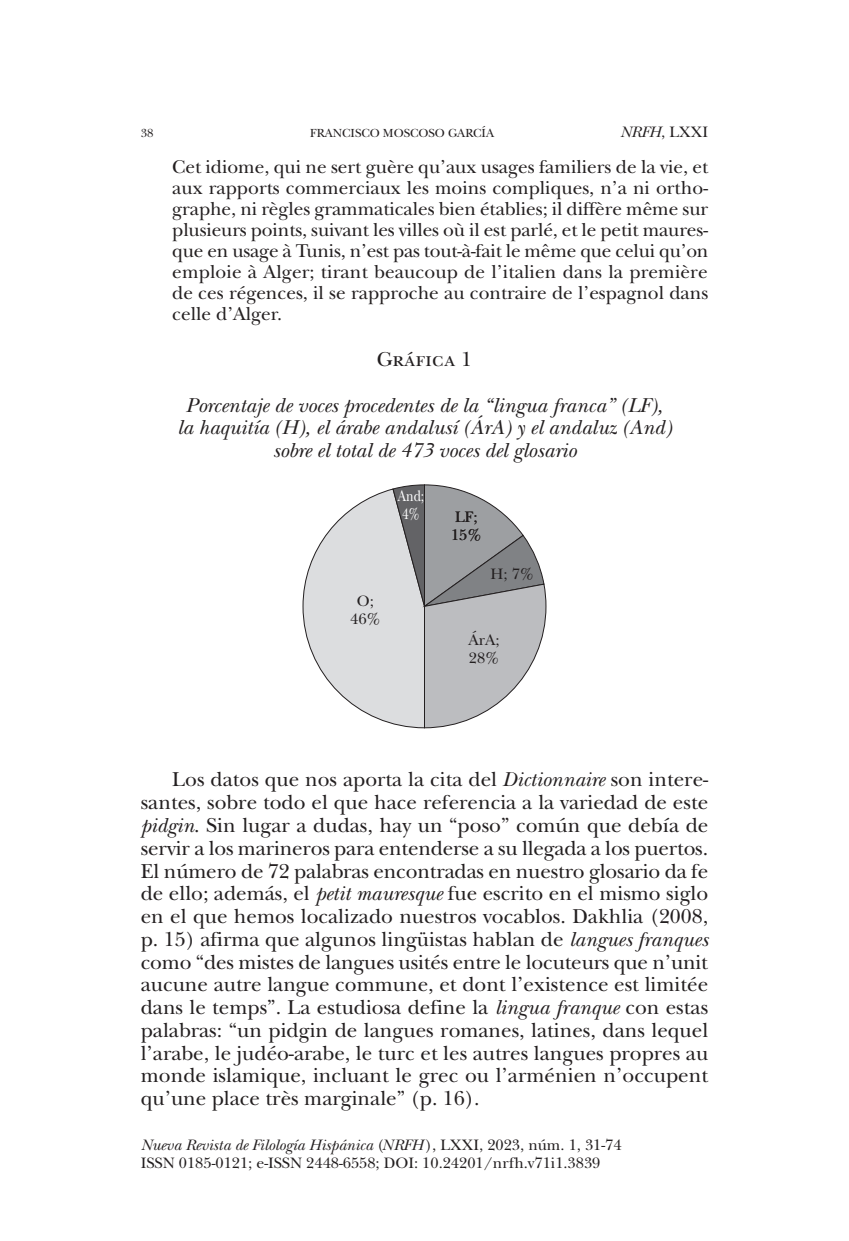
<style>
.page{position:relative;width:849px;height:1241px;background:#fff}
.page>*{position:absolute;margin:0;border:0;box-sizing:border-box;transform-origin:0 0}
.A_tg_cs{font:21px/22.8px "New Baskerville Std";color:#231f20;text-align:justify}
.A_tg_ss{font:italic 21px/22.8px "New Baskerville Std";color:#231f20;text-align:center}
.A_tg_ss-2{font:21px "New Baskerville Std";color:#231f20}
.A_tm{font:19.25px/21px "New Baskerville Std";color:#231f20;text-align:justify}
.t1{font:15.75px/17.5px "New Baskerville Std";color:#231f20}
.t2{font:15.75px/17.5px "New Baskerville Std";color:#fff;scale:.8 1}
.t3{font:12.25px "New Baskerville Std";color:#231f20}
.s1{font-style:italic}
</style>
<div class="page">
<svg style="left:303px;top:484px;width:243px;height:243px"></svg>
<p class="t3" style="left:141px;top:125px;width:14px">38</p>
<p class="t3" style="left:310px;top:125px;width:185px">FRANCISCO MOSCOSO GARCÍA</p>
<p class="t1" style="left:620px;top:123px;width:89px"><span class="s1">NRFH</span>, LXXI</p>
<p class="A_tm" style="left:172px;top:157px;width:537px">Cet idiome, qui ne sert guère qu’aux usages familiers de la vie, et aux rapports commerciaux les moins compliques, n’a ni ortho&shy;graphe, ni règles grammaticales bien établies; il diffère même sur plusieurs points, suivant les villes où il est parlé, et le petit maures&shy;que en usage à Tunis, n’est pas tout-à-fait le même que celui qu’on emploie à Alger; tirant beaucoup de l’italien dans la première de ces régences, il se rapproche au contraire de l’espagnol dans celle d’Alger.</p>
<p class="A_tg_ss-2" style="left:377px;top:347px;width:97px">Gráfica 1</p>
<p class="A_tg_ss" style="left:177px;top:393px;width:496px">Porcentaje de voces procedentes de la “lingua franca” (LF), la haquitía (H), el árabe andalusí (ÁrA) y el andaluz (And) sobre el total de 473 voces del glosario</p>
<p class="t2" style="left:397px;top:487px;width:35px">And;<br>4%</p>
<p class="t1" style="left:451px;top:508px;width:32px">LF;<br>15%</p>
<p class="t1" style="left:350px;top:592px;width:32px;text-align:center">O;<br>46%</p>
<p class="t1" style="left:490px;top:565px;width:45px">H; 7%</p>
<p class="t1" style="left:468px;top:631px;width:33px">ÁrA;<br>28%</p>
<p class="A_tg_cs" style="left:141px;top:768px;width:569px;text-indent:32px">Los datos que nos aporta la cita del <span class="s1">Dictionnaire</span> son intere&shy;santes, sobre todo el que hace referencia a la variedad de este <span class="s1">pidgin</span>. Sin lugar a dudas, hay un “poso” común que debía de servir a los marineros para entenderse a su llegada a los puertos.<br>El número de 72 palabras encontradas en nuestro glosario da fe de ello; además, el <span class="s1">petit mauresque</span> fue escrito en el mismo siglo en el que hemos localizado nuestros vocablos. Dakhlia (2008, p. 15) afirma que algunos lingüistas hablan de <span class="s1">langues franques </span>como “des mistes de langues usités entre le locuteurs que n’unit aucune autre langue commune, et dont l’existence est limitée dans le temps”. La estudiosa define la <span class="s1">lingua franque</span> con estas palabras: “un pidgin de langues romanes, latines, dans lequel l’arabe, le judéo-arabe, le turc et les autres langues propres au monde islamique, incluant le grec ou l’arménien n’occupent qu’une place très marginale” (p. 16).</p>
<p class="t1" style="left:141px;top:1136px;width:482px"><span class="s1">Nueva Revista de Filología Hispánica</span> (<span class="s1">NRFH</span>), LXXI, 2023, núm. 1, 31-74<br>ISSN 0185-0121; e-ISSN 2448-6558; DOI: 10.24201/nrfh.v71i1.3839</p>
</div>
